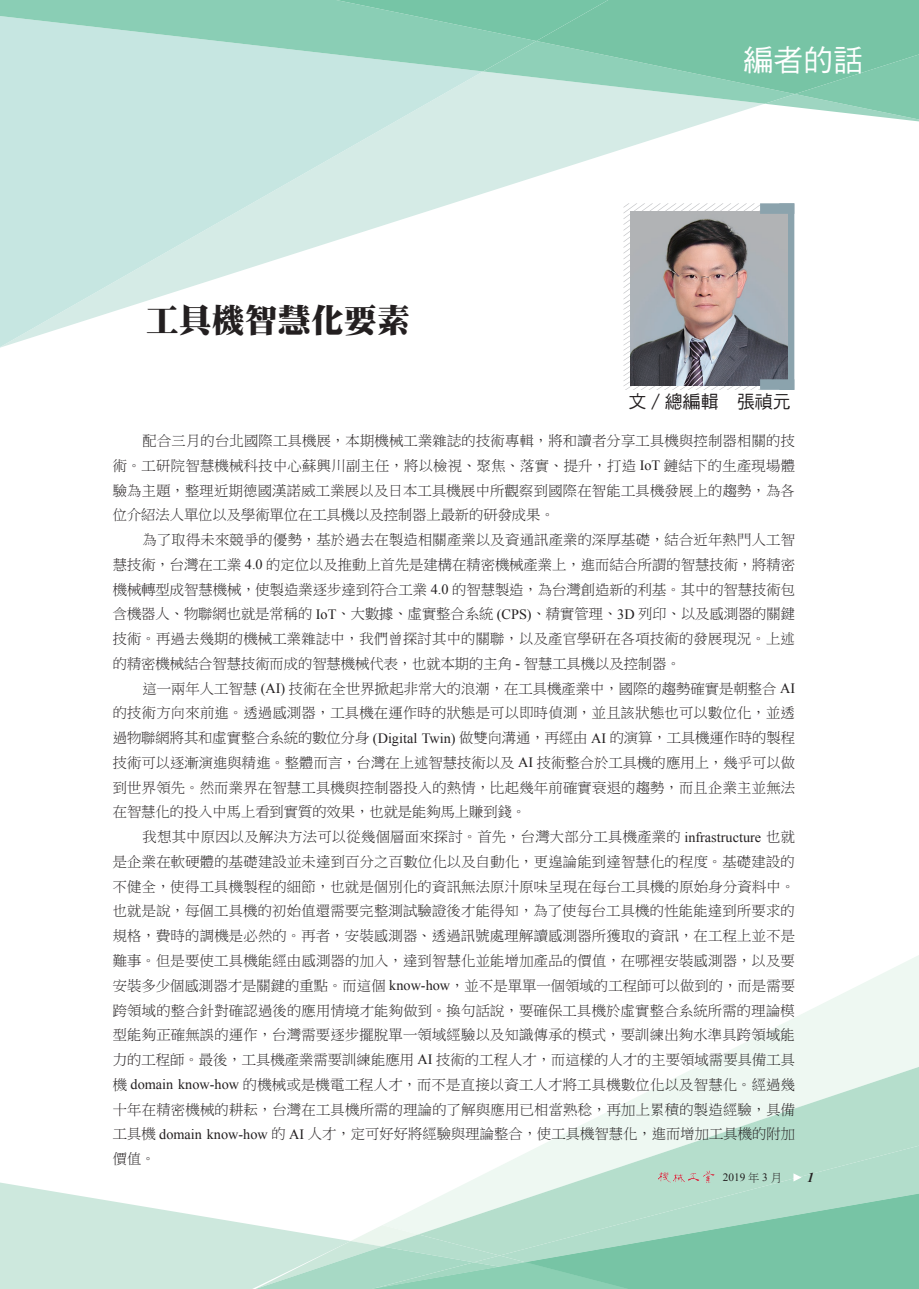
<style>
.page{position:relative;width:919px;height:1289px;background:#fff}
.page>*{position:absolute;margin:0;border:0;box-sizing:border-box;transform-origin:0 0}
.t1{font:33px "DF Ming W12 WINP BF";color:#231f20}
.t2{font:30px "DF Hei W5 WIN BF";color:#fff}
.t3{font:18px "DF Hei W5 WIN BF";color:#231f20}
.t4{font:14.25px/24.8px "P Ming Li U";color:#231f20;text-align:justify}
.t5{font:italic 700 13.5px "Times New Roman";color:#231f20}
.t6{font:11.25px "Times New Roman";color:#231f20}
.s1{font-family:"Times New Roman"}
.s2{font-family:"Adobe Ming Std";font-weight:300}
</style>
<div class="page">
<svg style="left:787px;top:214px;width:7px;height:165px"></svg>
<svg style="left:623px;top:348px;width:137px;height:42px"></svg>
<svg style="left:719px;top:956px;width:199px;height:100px;fill:#eff8f3"></svg>
<svg style="left:487px;top:1056px;width:431px;height:117px"></svg>
<svg style="left:499px;top:1137px;width:419px;height:36px;background:#cbe8db"></svg>
<svg style="left:483px;top:124px;width:277px;height:224px"></svg>
<svg style="left:0;top:124px;width:483px;height:224px"></svg>
<svg style="left:0;top:0;width:918px;height:124px;background:#a2d7c5"></svg>
<img style="left:655px;top:1168px;width:62px;height:5px">
<img style="left:630px;top:211px;width:157px;height:174px">
<svg style="left:0;top:1173px;width:918px;height:115px"></svg>
<div style="left:760px;top:203px;width:34px;height:11px;background:#8ba3ad"></div>
<div style="left:760px;top:379px;width:34px;height:11px;background:#8ba3ad"></div>
<h1 class="t1" style="left:146px;top:303px;width:266px">工具機智慧化要素</h1>
<h2 class="t2" style="left:743px;top:45px;width:122px">編者的話</h2>
<p class="t3" style="left:628px;top:392px;width:163px">文 / 總編輯 張禎元</p>
<p class="t4" style="left:113px;top:428px;width:683px;text-indent:30px">配合三月的台北國際工具機展，本期機械工業雜誌的技術專輯，將和讀者分享工具機與控制器相關的技術。工研院智慧機械科技中心蘇興川副主任，將以檢視、聚焦、落實、提升，打造 <span class="s1">IoT</span> 鏈結下的生產現場體驗為主題，整理近期德國漢諾威工業展以及日本工具機展中所觀察到國際在智能工具機發展上的趨勢，為各位介紹法人單位以及學術單位在工具機以及控制器上最新的研發成果。</p>
<p class="t4" style="left:113px;top:527px;width:683px;text-indent:30px">為了取得未來競爭的優勢，基於過去在製造相關產業以及資通訊產業的深厚基礎，結合近年熱門人工智慧技術，台灣在工業 <span class="s1">4.0</span> 的定位以及推動上首先是建構在精密機械產業上，進而結合所謂的智慧技術，將精密機械轉型成智慧機械，使製造業逐步達到符合工業 <span class="s1">4.0</span> 的智慧製造，為台灣創造新的利基。其中的智慧技術包含機器人、物聯網也就是常稱的 <span class="s1">IoT</span>、大數據、虛實整合系統 <span class="s1">(CPS)</span>、精實管理、<span class="s1">3D</span> 列印、以及感測器的關鍵技術。再過去幾期的機械工業雜誌中，我們曾探討其中的關聯，以及產官學研在各項技術的發展現況。上述的精密機械結合智慧技術而成的智慧機械代表，也就本期的主角 <span class="s1">-</span> 智慧工具機以及控制器。</p>
<p class="t4" style="left:113px;top:676px;width:684px;text-indent:30px">這一兩年人工智慧 <span class="s1">(AI)</span> 技術在全世界掀起非常大的浪潮，在工具機產業中，國際的趨勢確實是朝整合 <span class="s1">AI</span>的技術方向來前進。透過感測器，工具機在運作時的狀態是可以即時偵測，並且該狀態也可以數位化，並透過物聯網將其和虛實整合系統的數位分身 <span class="s1">(Digital Twin)</span> 做雙向溝通，再經由 <span class="s1">AI</span> 的演算，工具機運作時的製程技術可以逐漸演進與精進。整體而言，台灣在上述智慧技術以及 <span class="s1">AI</span> 技術整合於工具機的應用上，幾乎可以做到世界領先。然而業界在智慧工具機與控制器投入的熱情，比起幾年前確實衰退的趨勢，而且企業主並無法在智慧化的投入中馬上看到實質的效果，也就是能夠馬上賺到錢。</p>
<p class="t4" style="left:113px;top:824px;width:684px;text-indent:30px">我想其中原因以及解決方法可以從幾個層面來探討。首先，台灣大部分工具機產業的 <span class="s1">infrastructure</span> 也就是企業在軟硬體的基礎建設並未達到百分之百數位化以及自動化，更遑論能到達智慧化的程度。基礎建設的不健全，使得工具機製程的細節，也就是個別化的資訊無法原汁原味呈現在每台工具機的原始身分資料中。也就是說，每個工具機的初始值還需要完整測試驗證後才能得知，為了使每台工具機的性能能達到所要求的規格，費時的調機是必然的。再者，安裝感測器、透過訊號處理解讀感測器所獲取的資訊，在工程上並不是難事。但是要使工具機能經由感測器的加入，達到智慧化並能增加產品的價值，在哪裡安裝感測器，以及要安裝多少個感測器才是關鍵的重點。而這個 <span class="s1">know-how</span>，並不是單單一個領域的工程師可以做到的，而是需要跨領域的整合針對確認過後的應用情境才能夠做到。換句話說，要確保工具機於虛實整合系統所需的理論模型能夠正確無誤的運作，台灣需要逐步擺脫單一領域經驗以及知識傳承的模式，要訓練出夠水準具跨領域能力的工程師。最後，工具機產業需要訓練能應用 <span class="s1">AI</span> 技術的工程人才，而這樣的人才的主要領域需要具備工具機 <span class="s1">domain know-how</span> 的機械或是機電工程人才，而不是直接以資工人才將工具機數位化以及智慧化。經過幾十年在精密機械的耕耘，台灣在工具機所需的理論的了解與應用已相當熟稔，再加上累積的製造經驗，具備工具機 <span class="s1">domain know-how</span> 的 <span class="s1">AI</span> 人才，定可好好將經驗與理論整合，使工具機智慧化，進而增加工具機的附加價值。</p>
<p class="t6" style="left:722px;top:1169px;width:61px">2019 <span class="s2">年</span> 3 <span class="s2">月</span></p>
<p class="t5" style="left:807px;top:1167px;width:8px">1</p>
</div>
